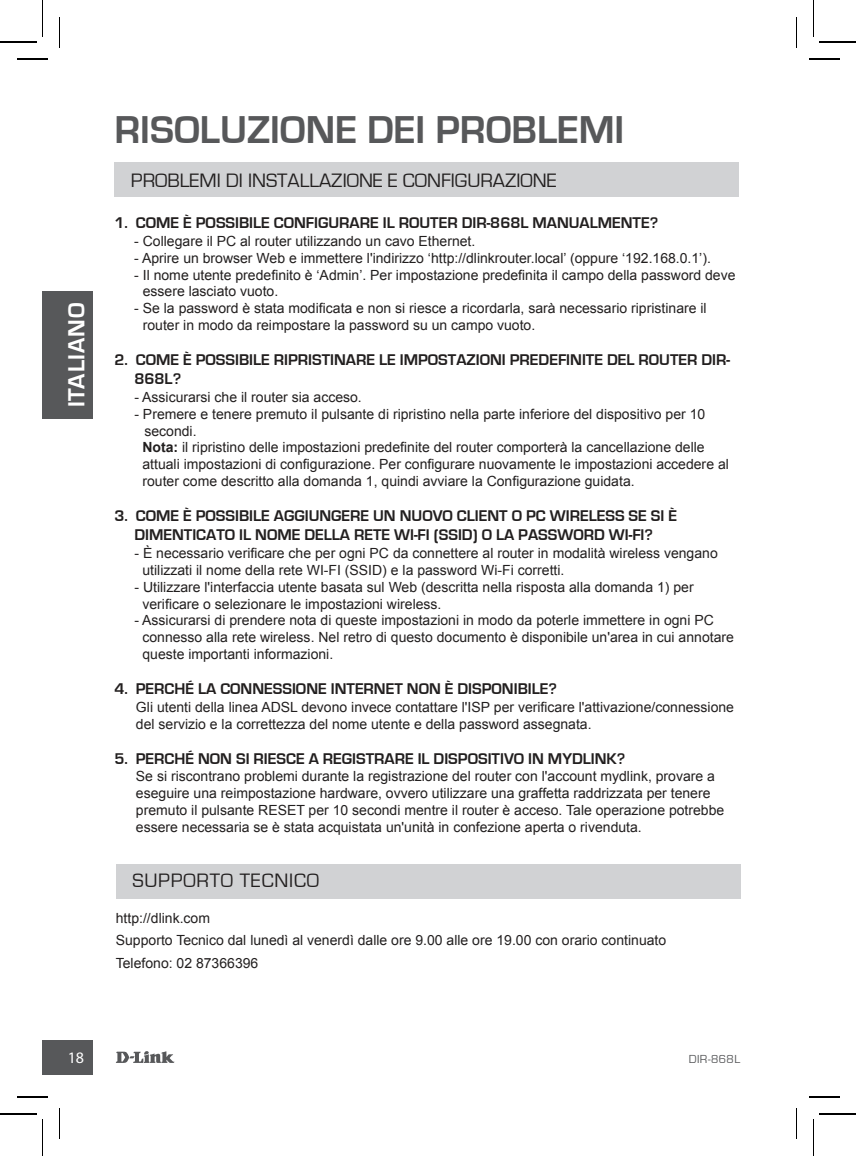
<style>
.page{position:relative;width:856px;height:1156px;background:#fff}
.page>*{position:absolute;margin:0;border:0;box-sizing:border-box;transform-origin:0 0}
.t1{font:700 40px "Eurostile";color:#57585a}
.t2{font:700 24px "Eurostile";letter-spacing:.035em;color:#fff}
.t3{font:20px "Eurostile";color:#221f1f}
.t4{font:20px "Eurostile";letter-spacing:.04em;color:#221f1f}
.t5{font:700 16px/19.2px "Eurostile";color:#221f1f}
.t6{font:16px "Myriad Pro";color:#fff}
.t7{font:14px/16.8px "Arial";color:#221f1f}
.t8{font:12px "Eurostile";letter-spacing:.03em;color:#57585a}
.s1{font-weight:700}
</style>
<div class="page">
<svg style="left:116px;top:1051px;width:58px;height:12px"></svg>
<div style="left:42px;top:1040px;width:51px;height:34px;background:#57585a"></div>
<div style="left:42px;top:291px;width:51px;height:128px;background:#57585a"></div>
<div style="left:114px;top:162px;width:624px;height:34px;background:#d1d2d4"></div>
<div style="left:116px;top:864px;width:623px;height:34px;background:#d1d2d4"></div>
<hr style="left:17px;top:59px;width:30px;height:1px;background:#000">
<hr style="left:808px;top:59px;width:30px;height:1px;background:#000">
<hr style="left:17px;top:1097px;width:30px;height:1px;background:#000">
<hr style="left:17px;top:1096px;width:30px;height:1px;background:#000">
<hr style="left:808px;top:1097px;width:30px;height:1px;background:#000">
<hr style="left:808px;top:1096px;width:30px;height:1px;background:#000">
<hr style="left:59px;top:17px;width:1px;height:30px;background:#000">
<hr style="left:59px;top:1108px;width:1px;height:30px;background:#000">
<hr style="left:796px;top:17px;width:1px;height:30px;background:#000">
<hr style="left:796px;top:1108px;width:1px;height:30px;background:#000">
<hr style="left:0;top:42px;width:36px;height:1px;background:#000">
<hr style="left:819px;top:42px;width:36px;height:1px;background:#000">
<hr style="left:0;top:1114px;width:36px;height:1px;background:#000">
<hr style="left:0;top:1113px;width:36px;height:1px;background:#000">
<hr style="left:819px;top:1114px;width:36px;height:1px;background:#000">
<hr style="left:819px;top:1113px;width:36px;height:1px;background:#000">
<hr style="left:42px;top:0;width:1px;height:36px;background:#000">
<hr style="left:42px;top:1119px;width:1px;height:36px;background:#000">
<hr style="left:813px;top:0;width:1px;height:36px;background:#000">
<hr style="left:813px;top:1119px;width:1px;height:36px;background:#000">
<h2 class="t2" style="left:64px;top:407px;width:106px;rotate:-90deg">ITALIANO</h2>
<h1 class="t1" style="left:114px;top:108px;width:511px">RISOLUZIONE DEI PROBLEMI</h1>
<h3 class="t3" style="left:131px;top:169px;width:427px">PROBLEMI DI INSTALLAZIONE E CONFIGURAZIONE</h3>
<p class="t5" style="left:114px;top:213px;width:545px">1. COME È POSSIBILE CONFIGURARE IL ROUTER DIR-868L MANUALMENTE?</p>
<p class="t7" style="left:134px;top:233px;width:342px">- Collegare il PC al router utilizzando un cavo Ethernet.</p>
<p class="t7" style="left:134px;top:250px;width:578px">- Aprire un browser Web e immettere l'indirizzo ‘http://dlinkrouter.local’ (oppure ‘192.168.0.1’).</p>
<p class="t7" style="left:143px;top:266px;width:594px;text-indent:-8px">- Il nome utente predeinito è ‘Admin’. Per impostazione predeinita il campo della password deve essere lasciato vuoto.</p>
<p class="t7" style="left:143px;top:300px;width:565px;text-indent:-8px">- Se la password è stata modiicata e non si riesce a ricordarla, sarà necessario ripristinare il router in modo da reimpostare la password su un campo vuoto.</p>
<p class="t5" style="left:134px;top:350px;width:596px;text-indent:-20px">2. COME È POSSIBILE RIPRISTINARE LE IMPOSTAZIONI PREDEFINITE DEL ROUTER DIR-<br>868L?</p>
<p class="t7" style="left:134px;top:389px;width:229px">- Assicurarsi che il router sia acceso.</p>
<p class="t7" style="left:142px;top:406px;width:587px;text-indent:-8px">- Premere e tenere premuto il pulsante di ripristino nella parte inferiore del dispositivo per 10 secondi.<br><span class="s1">Nota:</span> il ripristino delle impostazioni predeinite del router comporterà la cancellazione delle attuali impostazioni di conigurazione. Per conigurare nuovamente le impostazioni accedere al router come descritto alla domanda 1, quindi avviare la Conigurazione guidata.</p>
<p class="t5" style="left:114px;top:506px;width:563px;text-align:center">3. COME È POSSIBILE AGGIUNGERE UN NUOVO CLIENT O PC WIRELESS SE SI È<br>DIMENTICATO IL NOME DELLA RETE WI-FI (SSID) O LA PASSWORD WI-FI?</p>
<p class="t7" style="left:142px;top:545px;width:576px;text-indent:-8px">- È necessario veriicare che per ogni PC da connettere al router in modalità wireless vengano utilizzati il nome della rete WI-FI (SSID) e la password Wi-Fi corretti.</p>
<p class="t7" style="left:142px;top:578px;width:552px;text-indent:-8px">- Utilizzare l'interfaccia utente basata sul Web (descritta nella risposta alla domanda 1) per veriicare o selezionare le impostazioni wireless.</p>
<p class="t7" style="left:142px;top:612px;width:592px;text-indent:-8px">- Assicurarsi di prendere nota di queste impostazioni in modo da poterle immettere in ogni PC connesso alla rete wireless. Nel retro di questo documento è disponibile un'area in cui annotare queste importanti informazioni.</p>
<p class="t5" style="left:114px;top:679px;width:444px">4. PERCHÉ LA CONNESSIONE INTERNET NON È DISPONIBILE?</p>
<p class="t7" style="left:136px;top:698px;width:599px">Gli utenti della linea ADSL devono invece contattare l'ISP per veriicare l'attivazione/connessione del servizio e la correttezza del nome utente e della password assegnata.</p>
<p class="t5" style="left:114px;top:748px;width:512px">5. PERCHÉ NON SI RIESCE A REGISTRARE IL DISPOSITIVO IN MYDLINK?</p>
<p class="t7" style="left:136px;top:768px;width:589px">Se si riscontrano problemi durante la registrazione del router con l'account mydlink, provare a eseguire una reimpostazione hardware, ovvero utilizzare una graffetta raddrizzata per tenere premuto il pulsante RESET per 10 secondi mentre il router è acceso. Tale operazione potrebbe essere necessaria se è stata acquistata un'unità in confezione aperta o rivenduta.</p>
<h3 class="t4" style="left:132px;top:869px;width:188px">SUPPORTO TECNICO</h3>
<p class="t7" style="left:116px;top:906px;width:551px;line-height:22.4px">http://dlink.com<br>Supporto Tecnico dal lunedì al venerdì dalle ore 9.00 alle ore 19.00 con orario continuato<br>Telefono: 02 87366396</p>
<p class="t6" style="left:68px;top:1049px;width:18px">18</p>
<p class="t8" style="left:688px;top:1052px;width:53px">DIR-868L</p>
</div>
